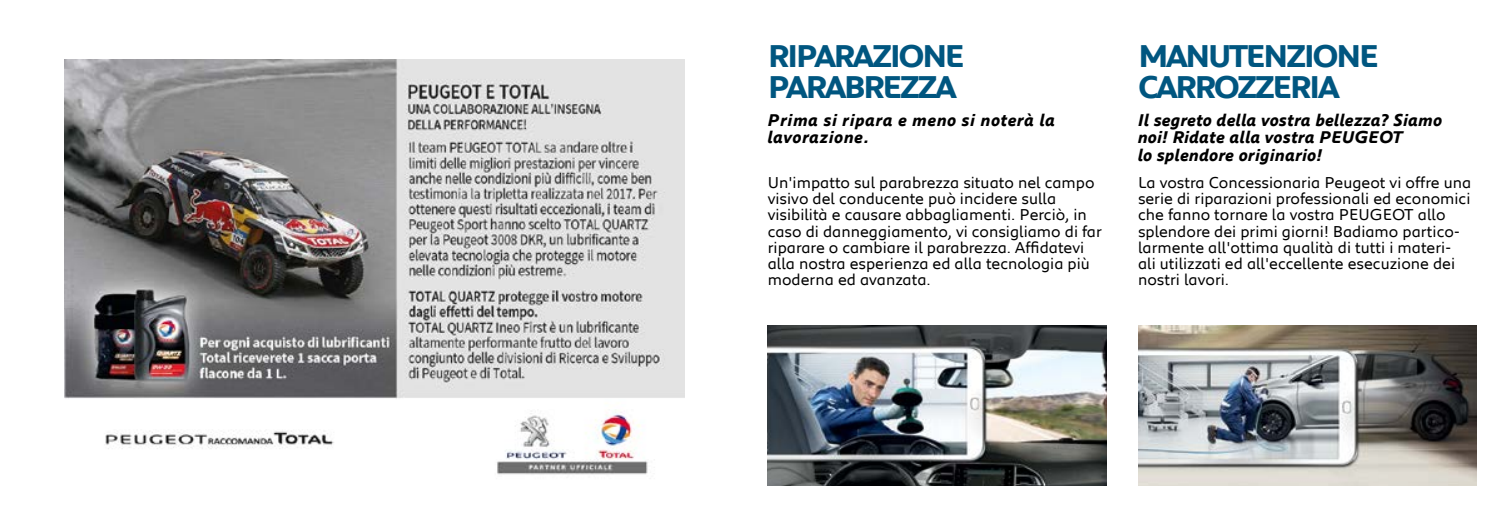
<style>
.page{position:relative;width:1489px;height:525px;background:#fff}
.page>*{position:absolute;margin:0;border:0;box-sizing:border-box;transform-origin:0 0}
.t1{font:700 32.5px/31.2px "Peugeot";letter-spacing:-.08em;color:#005680}
.t2{font:italic 700 17.5px/17.5px "Peugeot";color:#000}
.t3{font:italic 700 17.5px/17.5px "Peugeot";letter-spacing:.02em;color:#000}
.t4{font:16.25px/16.2px "Peugeot";color:#000}
</style>
<div class="page">
<img style="left:1138px;top:325px;width:337px;height:160px">
<img style="left:767px;top:325px;width:338px;height:160px">
<img style="left:65px;top:59px;width:619px;height:416px">
<h1 class="t1" style="left:767px;top:39px;width:191px">RI PARAZIONE<br>PARABREZZA</h1>
<p class="t3" style="left:767px;top:110px;width:289px">Prima si ripara e meno si noterà la lavorazione.</p>
<p class="t4" style="left:767px;top:173px;width:335px">Un'impatto sul parabrezza situato nel campo visivo del conducente può incidere sulla visibilità e causare abbagliamenti. Perciò, in caso di danneggiamento, vi consigliamo di far riparare o cambiare il parabrezza. Affidatevi alla nostra esperienza ed alla tecnologia più moderna ed avanzata.</p>
<h1 class="t1" style="left:1137px;top:39px;width:96px">MANUTENZIONE<br>CARROZZE</h1>
<h1 class="t1" style="left:1289px;top:70px;width:51px">RIA</h1>
<p class="t2" style="left:1137px;top:110px;width:306px">Il segreto della vostra bellezza? Siamo noi! Ridate alla vostra PEUGEOT<br>lo splendore originario!</p>
<p class="t4" style="left:1137px;top:173px;width:335px">La vostra Concessionaria Peugeot vi offre una serie di riparazioni professionali ed economici che fanno tornare la vostra PE UGEOT allo splendore dei primi giorni! Badiamo partico&shy;larmente all'ottima qualità di tutti i materi&shy;ali utilizzati ed all'eccellente esecuzione dei nostri lavori.</p>
</div>
